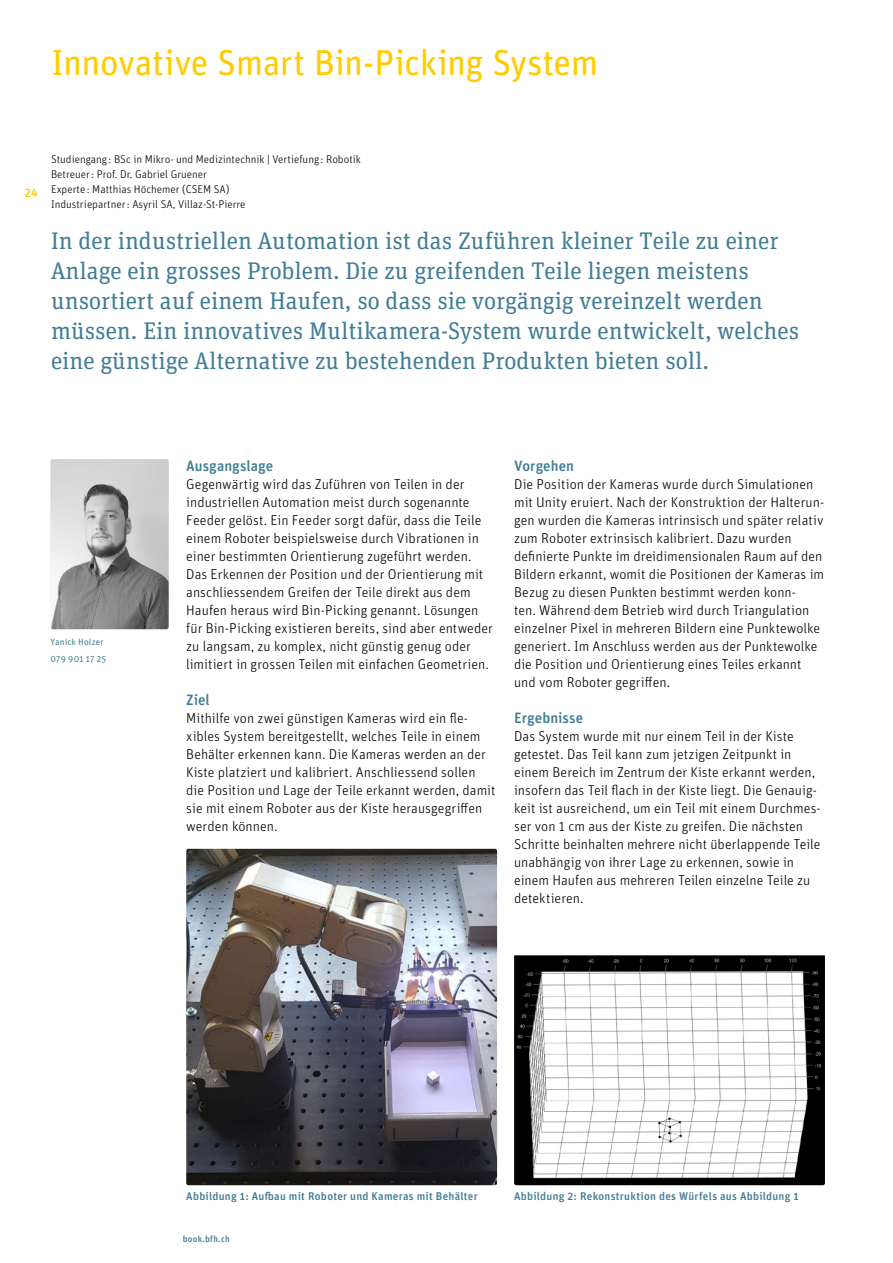
<style>
.page{position:relative;width:893px;height:1263px;background:#fff}
.page>*{position:absolute;margin:0;border:0;box-sizing:border-box;transform-origin:0 0}
.t1{font:36px "Unit Rounded Pro";letter-spacing:-.015em;color:#fc0}
.t2{font:24px/30px "Unit Slab Pro";color:#427d94}
.t3{font:500 15px "Unit Rounded Pro";color:#427d94}
.t4{font:300 14.25px/18px "Unit Rounded Pro";letter-spacing:.005em;color:#000}
.t5{font:500 12px "Unit Rounded Pro";color:#fc0}
.t6{font:300 11.25px/15px "Unit Rounded Pro";color:#000}
.t7{font:500 11.25px "Unit Rounded Pro";letter-spacing:.02em;color:#427d94}
.t8{font:9px/16.8px "Unit Rounded Pro";letter-spacing:.02em;color:#427d94}
.t9{font:500 9px "Unit Rounded Pro";letter-spacing:.025em;color:#427d94}
</style>
<div class="page">
<img style="left:50px;top:459px;width:119px;height:170px">
<img style="left:186px;top:849px;width:311px;height:336px">
<img style="left:514px;top:955px;width:311px;height:230px">
<h1 class="t1" style="left:51px;top:38px;width:549px">Innovative Smart Bin-Picking System</h1>
<p class="t5" style="left:24px;top:184px;width:15px">24</p>
<p class="t6" style="left:51px;top:151px;width:311px">Studiengang : BSc in Mikro- und Medizintechnik | Vertiefung : Robotik Betreuer: Prof. Dr. Gabriel Gruener<br>Experte : Matthias Höchemer (CSEM SA)<br>Industriepartner: Asyril SA, Villaz-St-Pierre</p>
<p class="t2" style="left:51px;top:225px;width:750px">In der industriellen Automation ist das Zuführen kleiner Teile zu einer Anlage ein grosses Problem. Die zu greifenden Teile liegen meistens unsortiert auf einem Haufen, so dass sie vorgängig vereinzelt werden müssen. Ein innovatives Multikamera-System wurde entwickelt, welches eine günstige Alternative zu bestehenden Produkten bieten soll.</p>
<p class="t8" style="left:50px;top:633px;width:57px">Yanick Holzer<br>079 901 17 25</p>
<p class="t3" style="left:186px;top:455px;width:89px">Ausgangslage</p>
<p class="t4" style="left:186px;top:475px;width:308px">Gegenwärtig wird das Zuführen von Teilen in der industriellen Automation meist durch sogenannte Feeder gelöst. Ein Feeder sorgt dafür, dass die Teile einem Roboter beispielsweise durch Vibrationen in einer bestimmten Orientierung zugeführt werden.<br>Das Erkennen der Position und der Orientierung mit anschliessendem Greifen der Teile direkt aus dem Haufen heraus wird Bin-Picking genannt. Lösungen für Bin-Picking existieren bereits, sind aber entweder zu langsam, zu komplex, nicht günstig genug oder limitiert in grossen Teilen mit einfachen Geometrien.</p>
<p class="t3" style="left:186px;top:689px;width:25px">Ziel</p>
<p class="t4" style="left:186px;top:709px;width:311px">Mithilfe von zwei günstigen Kameras wird ein fle&shy;xibles System bereitgestellt, welches Teile in einem Behälter erkennen kann. Die Kameras werden an der Kiste platziert und kalibriert. Anschliessend sollen die Position und Lage der Teile erkannt werden, damit sie mit einem Roboter aus der Kiste herausgegriffen werden können.</p>
<p class="t3" style="left:514px;top:455px;width:61px">Vorgehen</p>
<p class="t4" style="left:514px;top:475px;width:312px">Die Position der Kameras wurde durch Simulationen mit Unity eruiert. Nach der Konstruktion der Halterun&shy;gen wurden die Kameras intrinsisch und später relativ zum Roboter extrinsisch kalibriert. Dazu wurden definierte Punkte im dreidimensionalen Raum auf den Bildern erkannt, womit die Positionen der Kameras im Bezug zu diesen Punkten bestimmt werden konn-<br>ten. Während dem Betrieb wird durch Triangulation einzelner Pixel in mehreren Bildern eine Punktewolke generiert. Im Anschluss werden aus der Punktewolke die Position und Orientierung eines Teiles erkannt und vom Roboter gegriffen.</p>
<p class="t3" style="left:514px;top:707px;width:71px">Ergebnisse</p>
<p class="t4" style="left:514px;top:727px;width:308px">Das System wurde mit nur einem Teil in der Kiste getestet. Das Teil kann zum jetzigen Zeitpunkt in einem Bereich im Zentrum der Kiste erkannt werden, insofern das Teil flach in der Kiste liegt. Die Genauig&shy;keit ist ausreichend, um ein Teil mit einem Durchmes&shy;ser von 1 cm aus der Kiste zu greifen. Die nächsten Schritte beinhalten mehrere nicht überlappende Teile unabhängig von ihrer Lage zu erkennen, sowie in einem Haufen aus mehreren Teilen einzelne Teile zu detektieren.</p>
<p class="t7" style="left:186px;top:1188px;width:293px">Abbildung 1: Aufbau mit Roboter und Kameras mit Behälter</p>
<p class="t7" style="left:514px;top:1188px;width:286px">Abbildung 2: Rekonstruktion des Würfels aus Abbildung 1</p>
<p class="t9" style="left:183px;top:1232px;width:48px">book.bfh.ch</p>
</div>
